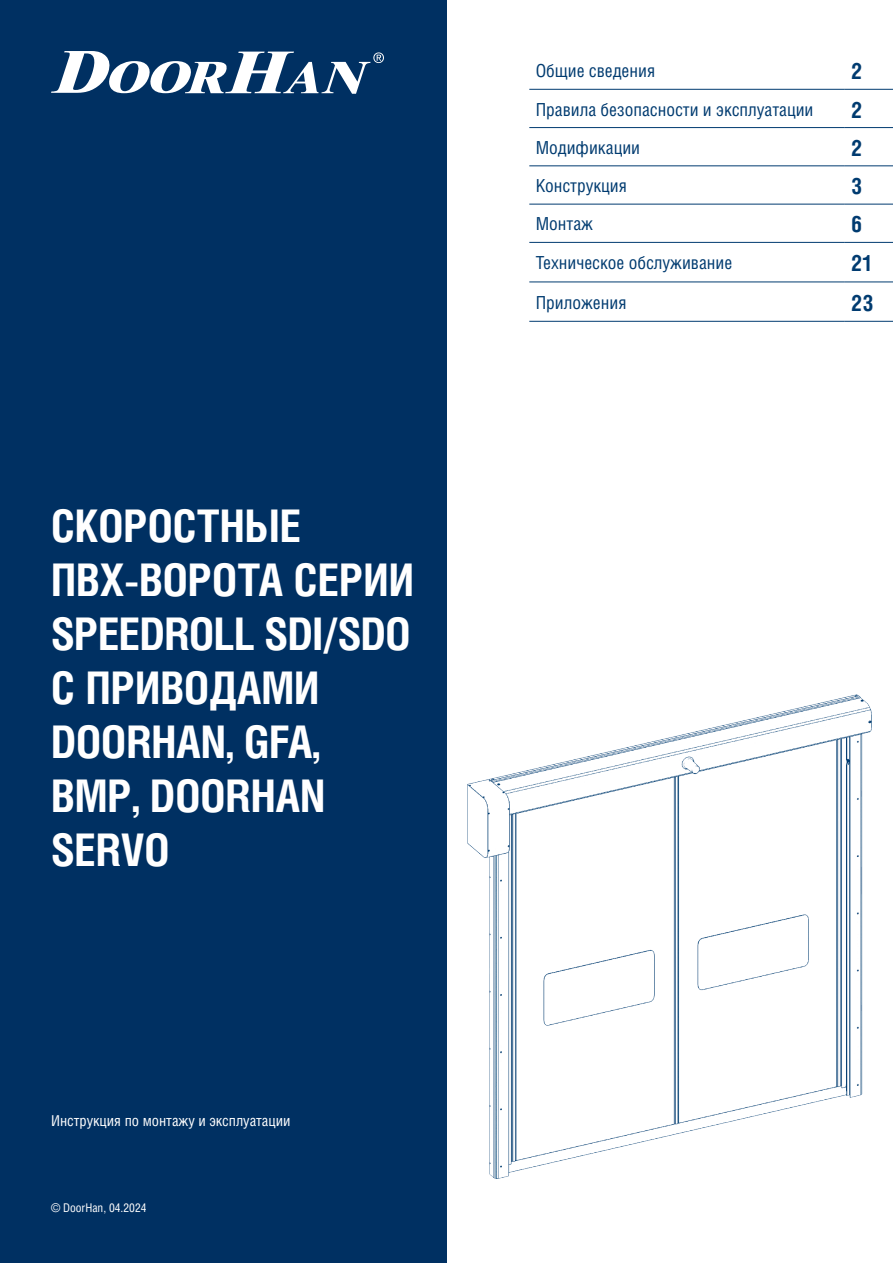
<style>
.page{position:relative;width:893px;height:1263px;background:#fff}
.page>*{position:absolute;margin:0;border:0;box-sizing:border-box;transform-origin:0 0}
.t1{font:700 45px/54px "Helios Cond C";color:#fff}
.Содержание{font:700 22.5px "Helios Cond C";color:#003b70}
.Содержание-2{font:18px "Helios Cond C";color:#003b70}
.t2{font:15px "Helios Cond C";color:#fff}
.t3{font:12px "Helios Cond C";color:#fff}
</style>
<div class="page">
<div style="left:0;top:0;width:446px;height:1263px;background:#003062"></div>
<svg style="left:51px;top:51px;width:333px;height:43px"></svg>
<hr style="left:529px;top:89px;width:316px;height:1px;background:#003b70">
<hr style="left:845px;top:89px;width:48px;height:1px;background:#003b70">
<hr style="left:529px;top:127px;width:316px;height:1px;background:#003b70">
<hr style="left:845px;top:127px;width:48px;height:1px;background:#003b70">
<hr style="left:529px;top:166px;width:316px;height:1px;background:#003b70">
<hr style="left:845px;top:166px;width:48px;height:1px;background:#003b70">
<hr style="left:529px;top:204px;width:316px;height:1px;background:#003b70">
<hr style="left:845px;top:204px;width:48px;height:1px;background:#003b70">
<hr style="left:529px;top:242px;width:316px;height:1px;background:#003b70">
<hr style="left:845px;top:242px;width:48px;height:1px;background:#003b70">
<hr style="left:529px;top:282px;width:316px;height:1px;background:#003b70">
<hr style="left:845px;top:282px;width:48px;height:1px;background:#003b70">
<hr style="left:529px;top:321px;width:316px;height:1px;background:#003b70">
<hr style="left:845px;top:321px;width:48px;height:1px;background:#003b70">
<img style="left:468px;top:695px;width:404px;height:483px">
<p class="t1" style="left:51px;top:497px;width:364px">СКОРОСТНЫЕ<br>ПВХ-ВОРОТА СЕРИИ<br>SPEEDROLL SDI/SDO</p>
<p class="t1" style="left:51px;top:659px;width:276px">С ПРИВОДАМИ<br>DOORHAN, GFA,<br>BMP, DOORHAN<br>SERVO</p>
<p class="t2" style="left:51px;top:1111px;width:241px">Инструкция по монтажу и эксплуатации</p>
<p class="t3" style="left:51px;top:1200px;width:97px">© DoorHan, 04.2024</p>
<p class="Содержание-2" style="left:536px;top:60px;width:121px">Общие сведения</p>
<p class="Содержание" style="left:851px;top:58px;width:13px">2</p>
<p class="Содержание-2" style="left:536px;top:98px;width:279px">Правила безопасности и эксплуатации</p>
<p class="Содержание" style="left:851px;top:96px;width:13px">2</p>
<p class="Содержание-2" style="left:536px;top:137px;width:106px">Модификации</p>
<p class="Содержание" style="left:851px;top:134px;width:13px">2</p>
<p class="Содержание-2" style="left:536px;top:175px;width:93px">Конструкция</p>
<p class="Содержание" style="left:851px;top:173px;width:13px">3</p>
<p class="Содержание-2" style="left:536px;top:213px;width:59px">Монтаж</p>
<p class="Содержание" style="left:851px;top:211px;width:13px">6</p>
<p class="Содержание-2" style="left:536px;top:252px;width:198px">Техническое обслуживание</p>
<p class="Содержание" style="left:851px;top:250px;width:24px">21</p>
<p class="Содержание-2" style="left:536px;top:292px;width:92px">Приложения</p>
<p class="Содержание" style="left:851px;top:289px;width:24px">23</p>
</div>
